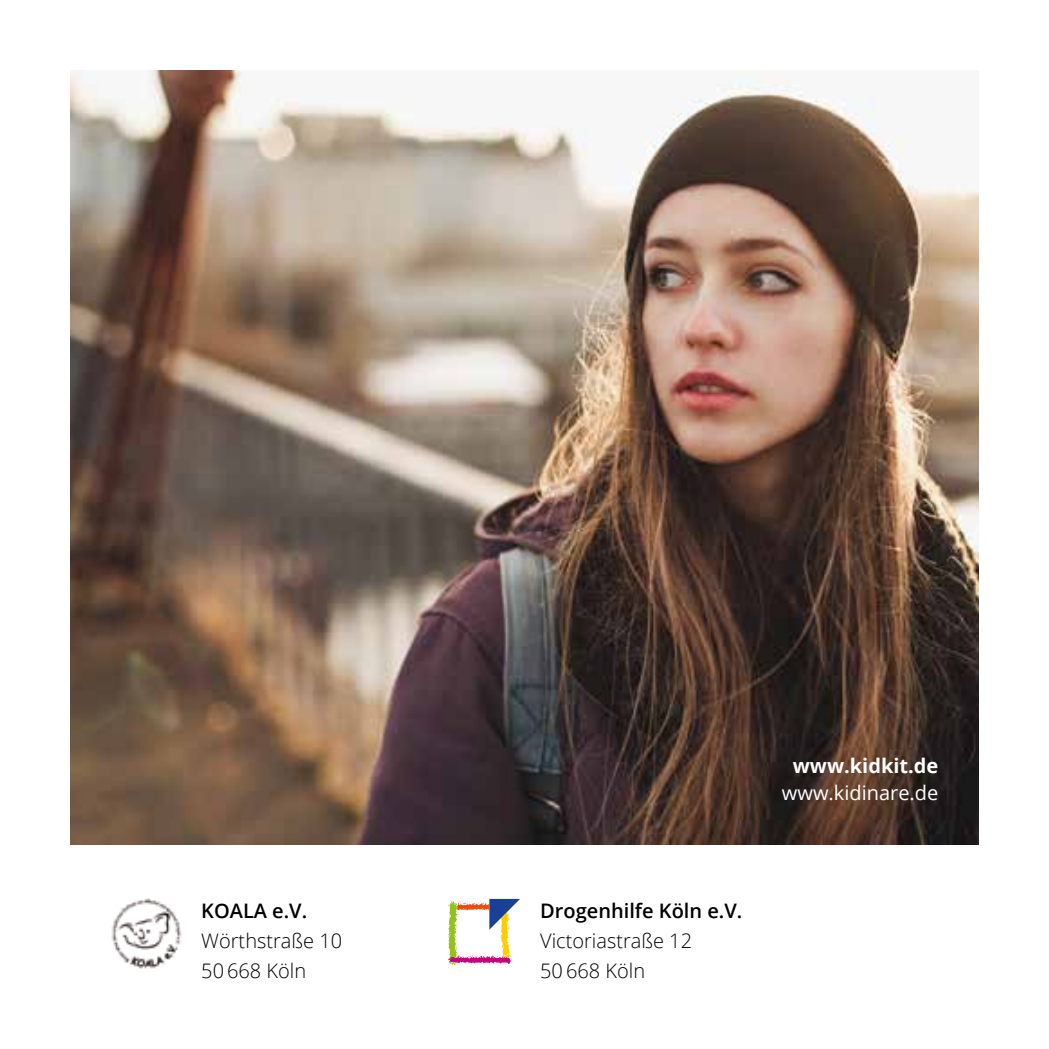
<style>
.page{position:relative;width:1049px;height:1049px;background:#fff}
.page>*{position:absolute;margin:0;border:0;box-sizing:border-box;transform-origin:0 0}
.t1{font:300 20px/30px "Open Sans";color:#000}
.t2{font:600 20px "Open Sans";color:#000}
.t3{font:20px "Open Sans";color:#fff}
.t4{font:700 20px "Open Sans";color:#fff}
</style>
<div class="page">
<img style="left:71px;top:71px;width:907px;height:773px">
<svg style="left:448px;top:899px;width:72px;height:66px"></svg>
<img style="left:111px;top:898px;width:71px;height:71px">
<p class="t2" style="left:201px;top:897px;width:107px">KOALA e.V.</p>
<p class="t1" style="left:201px;top:925px;width:142px">Wörthstraße 10<br>50 668 Köln</p>
<p class="t2" style="left:540px;top:897px;width:204px">Drogenhilfe Köln e.V.</p>
<p class="t1" style="left:540px;top:925px;width:153px">Victoriastraße 12<br>50 668 Köln</p>
<p class="t4" style="left:793px;top:751px;width:147px">www.kidkit.de</p>
<p class="t3" style="left:782px;top:779px;width:158px">www.kidinare.de</p>
</div>
